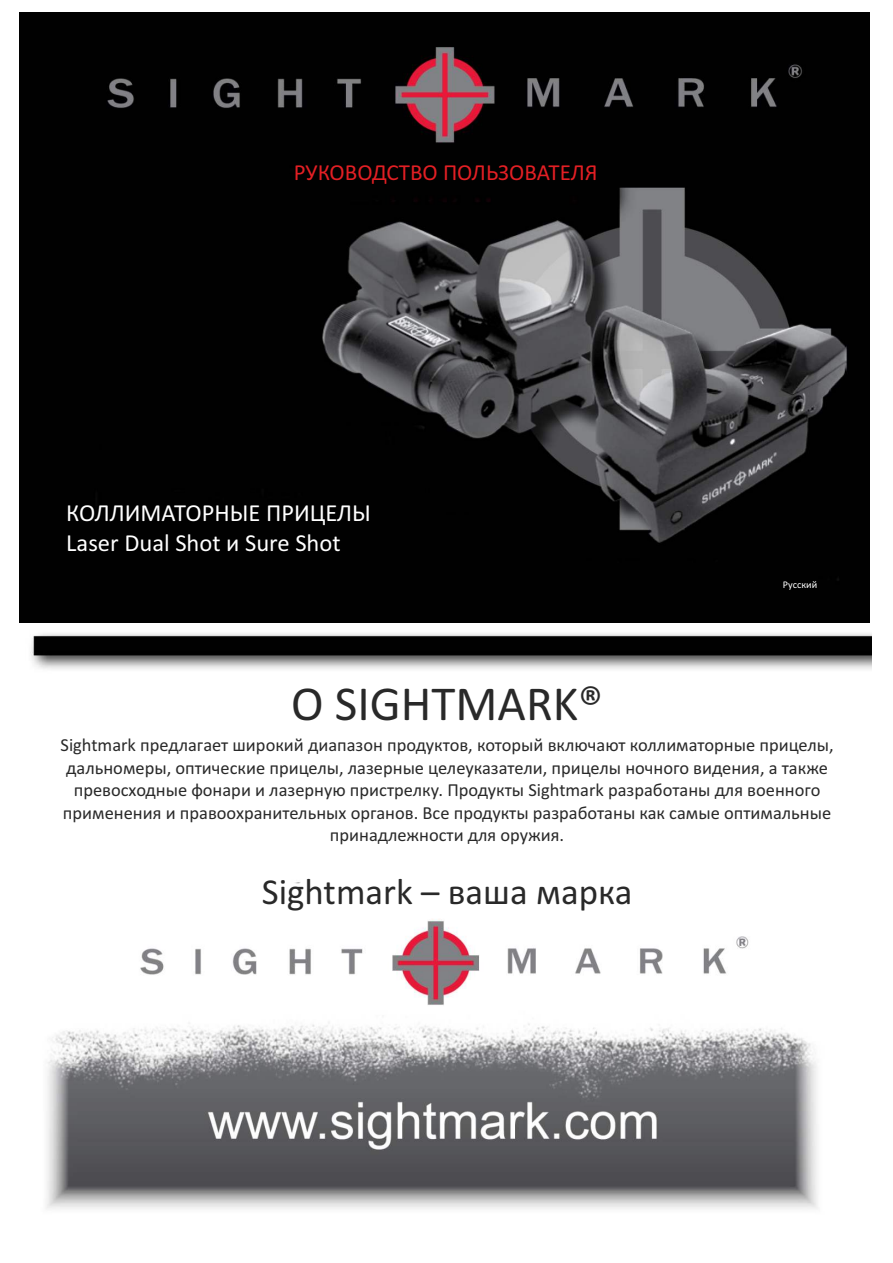
<style>
.page{position:relative;width:893px;height:1263px;background:#fff}
.page>*{position:absolute;margin:0;border:0;box-sizing:border-box;transform-origin:0 0}
.t1{font:49.2px "Calibri";color:#292929}
.t2{font:36.9px "Calibri";color:#292929}
.t3{font:24.6px/30px "Calibri";color:#fff}
.t4{font:22.95px "Calibri";color:#e31f24}
.t5{font:18.45px/22.5px "Calibri";color:#292929;text-align:center}
.t6{font:10.2px "Calibri";color:#fff}
</style>
<div class="page">
<img style="left:20px;top:12px;width:850px;height:610px">
<img style="left:30px;top:633px;width:842px;height:576px">
<p class="t4" style="left:294px;top:163px;width:305px">РУКОВОДСТВО ПОЛЬЗОВАТЕЛЯ</p>
<h3 class="t3" style="left:66px;top:500px;width:306px">КОЛЛИМАТОРНЫЕ ПРИЦЕЛЫ<br>Laser Dual Shot и Sure Shot</h3>
<p class="t6" style="left:783px;top:581px;width:36px">Русский</p>
<h1 class="t1" style="left:291px;top:683px;width:314px">О SIGHTMARK®</h1>
<p class="t5" style="left:61px;top:735px;width:775px">Sightmark предлагает широкий диапазон продуктов, который включают коллиматорные прицелы, дальномеры, оптические прицелы, лазерные целеуказатели, прицелы ночного видения, а также превосходные фонари и лазерную пристрелку. Продукты Sightmark разработаны для военного применения и правоохранительных органов. Все продукты разработаны как самые оптимальные принадлежности для оружия.</p>
<h2 class="t2" style="left:262px;top:876px;width:372px">Sightmark – ваша марка</h2>
</div>
